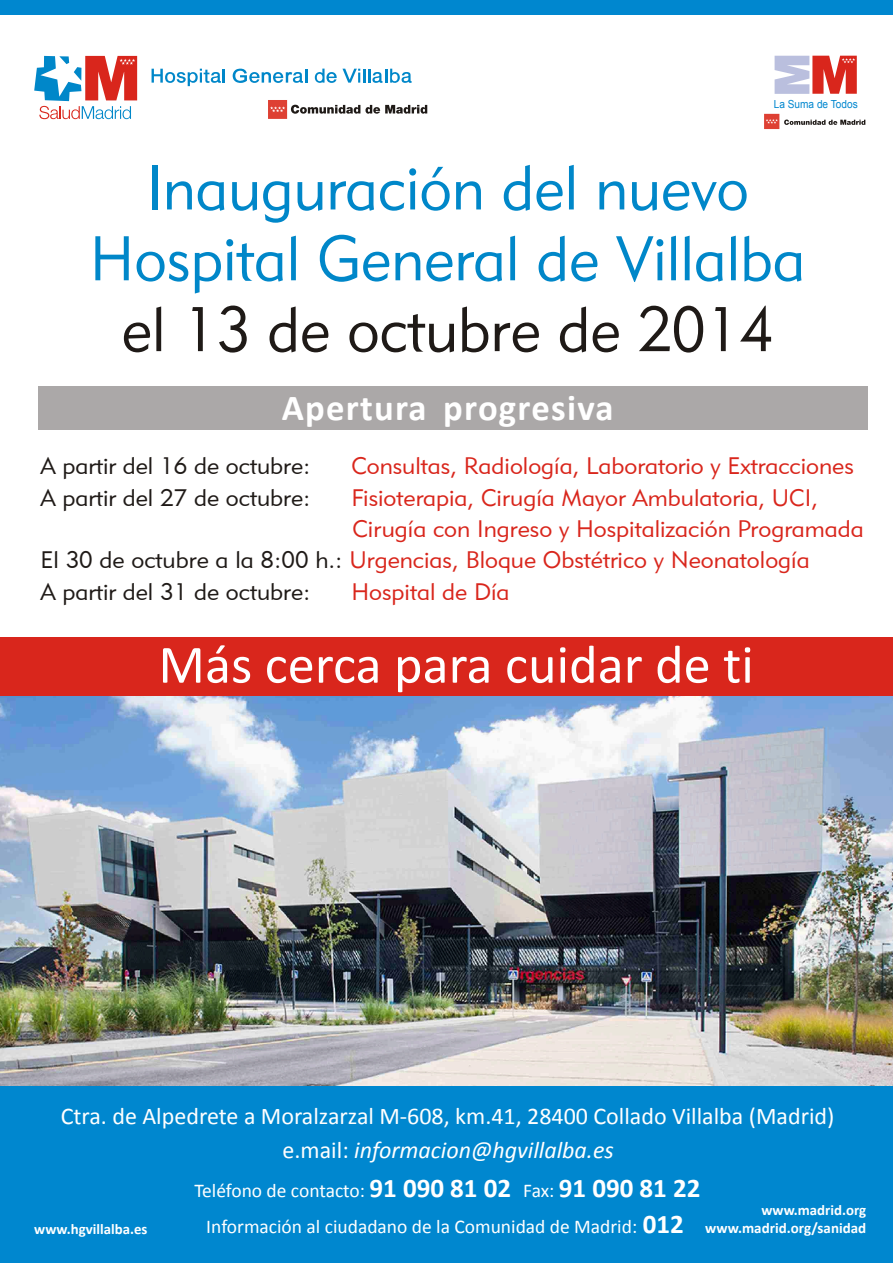
<style>
.page{position:relative;width:893px;height:1263px;background:#fff}
.page>*{position:absolute;margin:0;border:0;box-sizing:border-box;transform-origin:0 0}
.t1{font:62.25px/70.8px "Geometric 415 BT Lite A";color:#0087c9;text-align:center;scale:.96 1}
.t2{font:62.25px "Geometric 415 BT Lite A";color:#1f1a17;scale:.96 1}
.t3{font:54.45px "Calibri";color:#fff}
.t4{font:700 36.75px "Calibri";letter-spacing:.035em;color:#fff}
.t5{font:24px "Calibri";color:#fff}
.t6{font:italic 24px "Calibri";color:#fff}
.t7{font:23.85px "Geometric 415 BT Lite A";color:#d9261c}
.t8{font:23.85px "Geometric 415 BT Lite A";color:#1f1a17}
.t9{font:19.5px "Calibri";color:#fff}
.t10{font:700 15px "Calibri";color:#fff}
.t11{font:700 14.85px "Calibri";color:#fff}
.t12{font:11.1px "Arial";color:#0087cf;scale:.91 1}
.s1{color:#1f1a17}
.s2{font-style:normal}
.s3{font-weight:700;font-size:27px}
</style>
<div class="page">
<img style="left:0;top:695px;width:893px;height:391px">
<div style="left:0;top:1086px;width:893px;height:177px;background:#0087cf"></div>
<div style="left:0;top:0;width:893px;height:15px;background:#0087cf"></div>
<svg style="left:775px;top:56px;width:82px;height:38px"></svg>
<svg style="left:764px;top:114px;width:101px;height:15px"></svg>
<div style="left:0;top:637px;width:893px;height:58px;background:#d9261c"></div>
<div style="left:38px;top:386px;width:830px;height:44px;background:#aba8a8"></div>
<svg style="left:268px;top:100px;width:159px;height:19px"></svg>
<svg style="left:34px;top:56px;width:103px;height:63px"></svg>
<svg style="left:152px;top:69px;width:73px;height:17px"></svg>
<svg style="left:233px;top:69px;width:74px;height:14px"></svg>
<svg style="left:315px;top:69px;width:97px;height:14px"></svg>
<p class="t12" style="left:774px;top:100px;width:94px">La Suma de Todos</p>
<h1 class="t1" style="left:90px;top:158px;width:747px">Inauguración del nuevo<br>Hospital General de Villalba</h1>
<h1 class="t2" style="left:122px;top:304px;width:680px">el 13 de octubre de 2014</h1>
<h3 class="t4" style="left:282px;top:392px;width:333px">Apertura progresiva</h3>
<p class="t8" style="left:40px;top:456px;width:272px">A partir del 16 de octubre:</p>
<p class="t7" style="left:351px;top:456px;width:504px">Consultas, Radiología, Laboratorio y Extracciones</p>
<p class="t7" style="left:351px;top:487px;width:468px">Fisioterapia, Cirugía Mayor Ambulatoria, UCI,</p>
<p class="t7" style="left:352px;top:519px;width:513px">Cirugía con Ingreso y Hospitalización Programada</p>
<p class="t7" style="left:40px;top:550px;width:771px"><span class="s1">El 30 de octubre a la 8:00 h.:</span> Urgencias, Bloque Obstétrico y Neonatología</p>
<p class="t7" style="left:351px;top:582px;width:160px">Hospital de Día</p>
<p class="t8" style="left:40px;top:487px;width:272px">A partir del 27 de octubre:</p>
<p class="t8" style="left:40px;top:582px;width:272px">A partir del 31 de octubre:</p>
<h2 class="t3" style="left:158px;top:642px;width:597px">Más cerca para cuidar de ti</h2>
<p class="t5" style="left:61px;top:1106px;width:775px">Ctra. de Alpedrete a Moralzarzal M-608, km.41, 28400 Collado Villalba (Madrid)</p>
<p class="t6" style="left:283px;top:1140px;width:333px"><span class="s2">e.mail:</span> informacion@hgvillalba.es</p>
<p class="t11" style="left:34px;top:1223px;width:115px">www.hgvillalba.es</p>
<p class="t9" style="left:194px;top:1182px;width:507px">Teléfono de contacto: <span class="s3">91 090 81 02</span> Fax: <span class="s3">91 090 81 22</span></p>
<p class="t9" style="left:206px;top:1219px;width:479px">Información al ciudadano de la Comunidad de Madrid: <span class="s3">012</span></p>
<p class="t11" style="left:761px;top:1204px;width:106px">www.madrid.org</p>
<p class="t10" style="left:705px;top:1222px;width:163px">www.madrid.org/sanidad</p>
</div>
